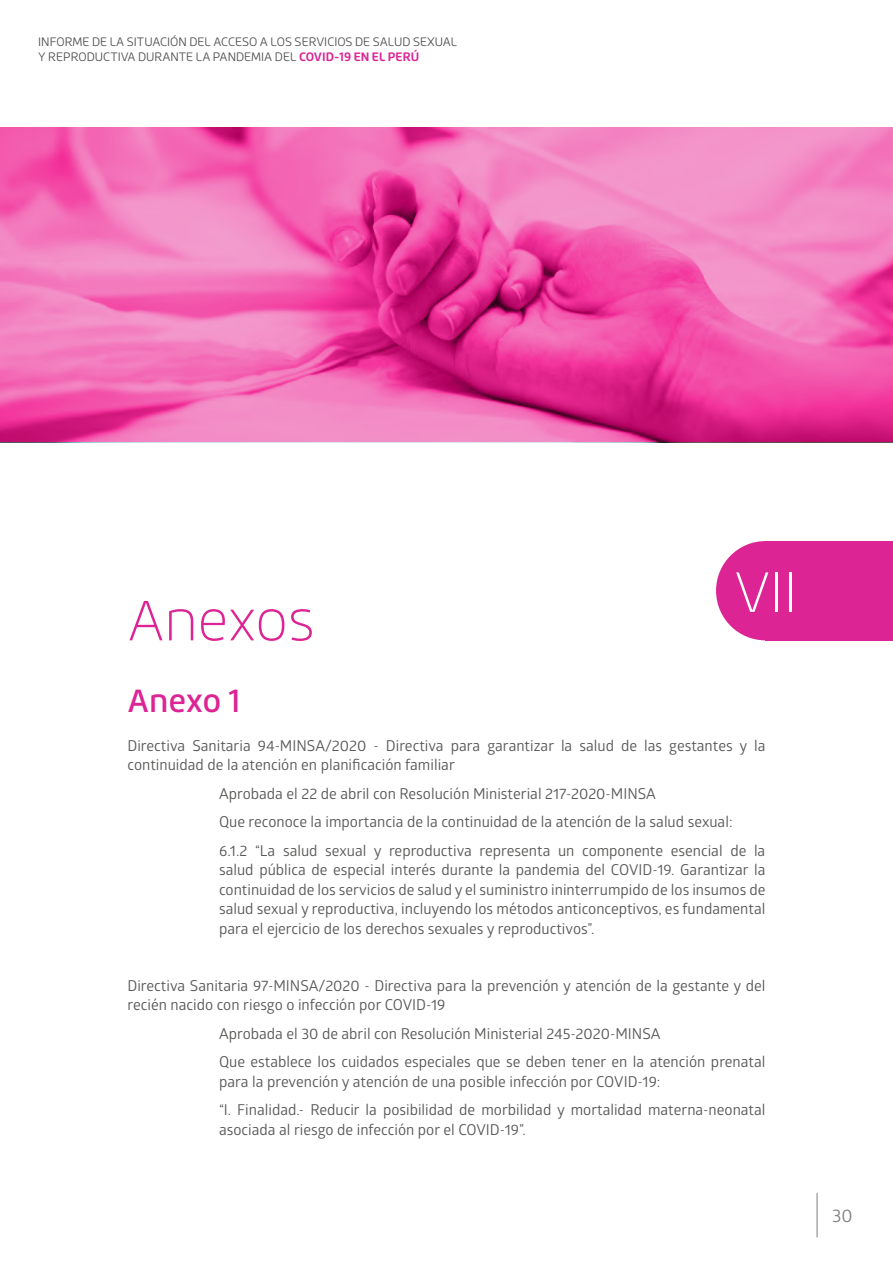
<style>
.page{position:relative;width:893px;height:1263px;background:#fff}
.page>*{position:absolute;margin:0;border:0;box-sizing:border-box;transform-origin:0 0}
.t1{font:100 55.5px "Roihu";color:#dc2494}
.t2{font:100 55.5px "Roihu";color:#fff}
.t3{font:500 31.5px "Roihu";letter-spacing:-.005em;color:#dc2494}
.t4{font:18px "Glober";color:#808080}
.t5{font:15px/19.5px "Glober";color:#575756}
.t6{font:300 12px/15px "Roihu";color:#4d4d4d}
.s1{font-weight:700;color:#dc2494}
</style>
<div class="page">
<hr style="left:817px;top:1193px;width:1px;height:44px;background:#808080">
<div style="left:765px;top:541px;width:128px;height:99px;background:#dc2494"></div>
<div style="left:716px;top:541px;width:99px;height:99px;background:#dc2494;border-radius:50%"></div>
<svg style="left:0;top:128px;width:893px;height:314px;background:#ec63af"></svg>
<p class="t6" style="left:38px;top:34px;width:420px">INFORME DE LA SITUACIÓN DEL ACCESO A LOS SERVICIOS DE SALUD SEXUAL<br>Y REPRODUCTIVA DURANTE LA PANDEMIA DEL <span class="s1">COVID-19 EN EL PERÚ</span></p>
<h1 class="t1" style="left:128px;top:589px;width:189px">Anexos</h1>
<h1 class="t2" style="left:734px;top:560px;width:64px">VII</h1>
<h2 class="t3" style="left:128px;top:682px;width:115px">Anexo 1</h2>
<p class="t5" style="left:128px;top:735px;width:639px">Directiva Sanitaria 94-MINSA/2020 - Directiva para garantizar la salud de las gestantes y la continuidad de la atención en planificación familiar</p>
<p class="t5" style="left:219px;top:778px;width:548px;line-height:28.5px">Aprobada el 22 de abril con Resolución Ministerial 217-2020-MINSA<br>Que reconoce la importancia de la continuidad de la atención de la salud sexual:<br>6.1.2 “La salud sexual y reproductiva representa un componente esencial de la</p>
<p class="t5" style="left:219px;top:859px;width:548px;text-align:justify">salud pública de especial interés durante la pandemia del COVID-19. Garantizar la continuidad de los servicios de salud y el suministro ininterrumpido de los insumos de salud sexual y reproductiva, incluyendo los métodos anticonceptivos, es fundamental para el ejercicio de los derechos sexuales y reproductivos”.</p>
<p class="t5" style="left:128px;top:975px;width:639px">Directiva Sanitaria 97-MINSA/2020 - Directiva para la prevención y atención de la gestante y del recién nacido con riesgo o infección por COVID-19</p>
<p class="t5" style="left:219px;top:1018px;width:548px;line-height:28.5px">Aprobada el 30 de abril con Resolución Ministerial 245-2020-MINSA<br>Que establece los cuidados especiales que se deben tener en la atención prenatal</p>
<p class="t5" style="left:219px;top:1066px;width:548px;line-height:28.5px">para la prevención y atención de una posible infección por COVID-19:<br>“I. Finalidad.- Reducir la posibilidad de morbilidad y mortalidad materna-neonatal</p>
<p class="t5" style="left:219px;top:1119px;width:308px">asociada al riesgo de infección por el COVID-19”.</p>
<p class="t4" style="left:832px;top:1203px;width:22px">30</p>
</div>
